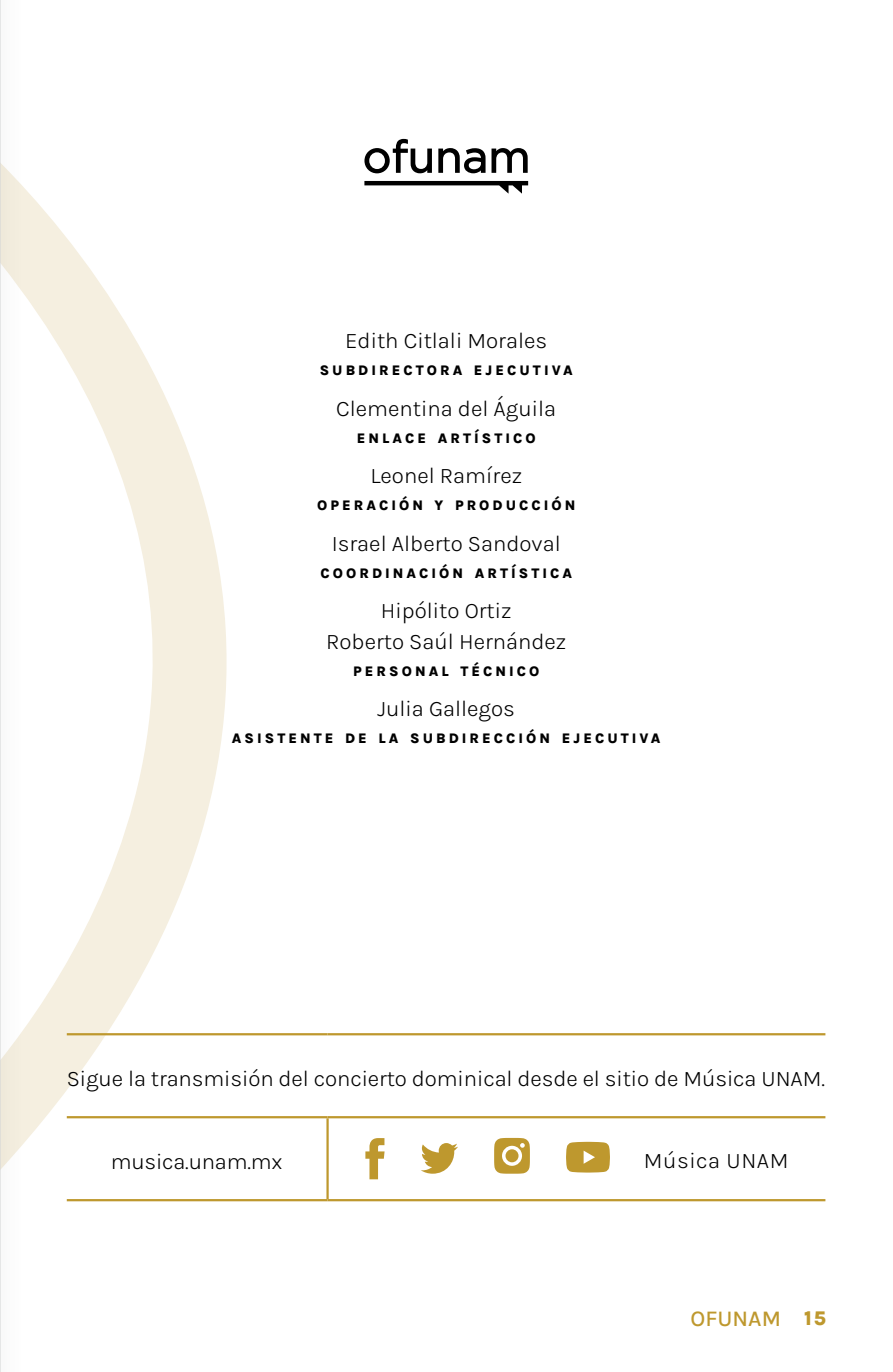
<style>
.page{position:relative;width:893px;height:1372px;background:#fff}
.page>*{position:absolute;margin:0;border:0;box-sizing:border-box;transform-origin:0 0}
.t1{font:300 22.5px/30.4px "Karla";color:#000;text-align:center}
.t2{font:300 22.5px "Karla";letter-spacing:.025em;color:#000}
.t3{font:500 22.5px "Karla";color:#be982e}
.t4{font:800 14.17px "Karla";letter-spacing:.215em;color:#000}
.s1{font-weight:800;font-size:20.25px}
</style>
<div class="page">
<svg style="left:21px;top:185px;width:215px;height:961px"></svg>
<svg style="left:1px;top:163px;width:20px;height:1006px"></svg>
<hr style="left:0;top:0;width:1px;height:1371px;background:#d1d3d4">
<svg style="left:364px;top:181px;width:164px;height:13px"></svg>
<svg style="left:364px;top:139px;width:68px;height:34px"></svg>
<svg style="left:438px;top:148px;width:90px;height:25px"></svg>
<hr style="left:67px;top:1033px;width:261px;height:2px;background:#be982e">
<hr style="left:328px;top:1033px;width:497px;height:2px;background:#be982e">
<hr style="left:67px;top:1116px;width:261px;height:2px;background:#be982e">
<hr style="left:67px;top:1198px;width:261px;height:3px;background:#be982e">
<hr style="left:326px;top:1118px;width:3px;height:80px;background:#be982e">
<hr style="left:328px;top:1116px;width:497px;height:2px;background:#be982e">
<hr style="left:328px;top:1198px;width:497px;height:3px;background:#be982e">
<svg style="left:365px;top:1138px;width:20px;height:41px"></svg>
<svg style="left:421px;top:1143px;width:37px;height:30px"></svg>
<svg style="left:494px;top:1137px;width:36px;height:36px"></svg>
<svg style="left:566px;top:1141px;width:44px;height:31px"></svg>
<p class="t1" style="left:345px;top:324px;width:204px">Edith Citlali Morales</p>
<p class="t4" style="left:320px;top:361px;width:255px">SUBDIRECTORA EJECUTIVA</p>
<p class="t1" style="left:336px;top:392px;width:221px">Clementina del Águila</p>
<p class="t4" style="left:357px;top:428px;width:180px">ENLACE ARTÍSTICO</p>
<p class="t1" style="left:370px;top:459px;width:153px">Leonel Ramírez</p>
<p class="t4" style="left:317px;top:496px;width:260px">OPERACIÓN Y PRODUCCIÓN</p>
<p class="t1" style="left:332px;top:527px;width:231px">Israel Alberto Sandoval</p>
<p class="t4" style="left:321px;top:563px;width:253px">COORDINACIÓN ARTÍSTICA</p>
<p class="t1" style="left:326px;top:594px;width:242px">Hipólito Ortiz<br>Roberto Saúl Hernández</p>
<p class="t4" style="left:353px;top:661px;width:188px">PERSONAL TÉCNICO</p>
<p class="t1" style="left:378px;top:692px;width:139px">Julia Gallegos</p>
<p class="t4" style="left:232px;top:729px;width:430px">ASISTENTE DE LA SUBDIRECCIÓN EJECUTIVA</p>
<p class="t1" style="left:67px;top:1062px;width:760px">Sigue la transmisión del concierto dominical desde el sitio de Música UNAM.</p>
<p class="t1" style="left:111px;top:1145px;width:173px">musica.unam.mx</p>
<p class="t2" style="left:644px;top:1145px;width:146px">Música UNAM</p>
<p class="t3" style="left:691px;top:1303px;width:137px">OFUNAM <span class="s1">15</span></p>
</div>
